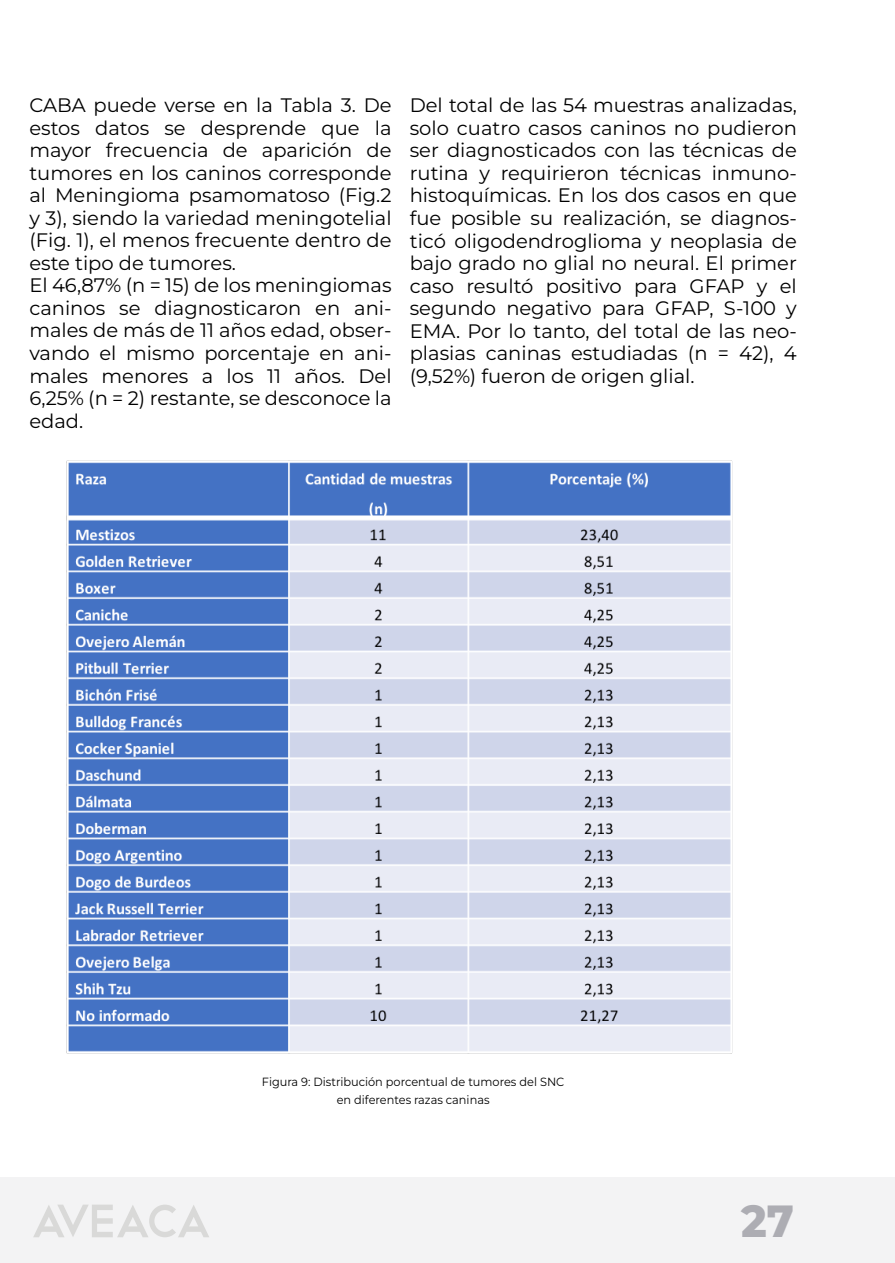
<style>
.page{position:relative;width:895px;height:1263px;background:#fff}
.page>*{position:absolute;margin:0;border:0;box-sizing:border-box;transform-origin:0 0}
.t1{font:800 45px "Montserrat";color:#adadb3;scale:.95 1}
.t2{font:19.5px/22.5px "Montserrat";color:#000}
.t3{font:11.85px/17.9px "Montserrat";color:#000;text-align:center;scale:.95 1}
</style>
<div class="page">
<div style="left:0;top:1178px;width:894px;height:85px;background:#f3f3f4"></div>
<svg style="left:33px;top:1204px;width:176px;height:33px"></svg>
<img style="left:66px;top:460px;width:667px;height:593px">
<p class="t2" style="left:29px;top:94px;width:364px">CABA puede verse en la Tabla 3. De estos datos se desprende que la mayor frecuencia de aparición de tumores en los caninos corresponde al Meningioma psamomatoso (Fig.2 y 3), siendo la variedad meningotelial (Fig. 1), el menos frecuente dentro de este tipo de tumores.<br>El 46,87% (n = 15) de los meningiomas caninos se diagnosticaron en ani&shy;males de más de 11 años edad, obser&shy;vando el mismo porcentaje en ani&shy;males menores a los 11 años. Del<br>6,25% (n = 2) restante, se desconoce la edad.</p>
<p class="t2" style="left:409px;top:94px;width:388px;text-align:justify">Del total de las 54 muestras analizadas, solo cuatro casos caninos no pudieron ser diagnosticados con las técnicas de rutina y requirieron técnicas inmuno&shy;histoquímicas. En los dos casos en que fue posible su realización, se diagnos&shy;ticó oligodendroglioma y neoplasia de bajo grado no glial no neural. El primer caso resultó positivo para GFAP y el segundo negativo para GFAP, S-100 y EMA. Por lo tanto, del total de las neo&shy;plasias caninas estudiadas (n = 42), 4 (9,52%) fueron de origen glial.</p>
<p class="t3" style="left:262px;top:1072px;width:320px">Figura 9: Distribución porcentual de tumores del SNC en diferentes razas caninas</p>
<h1 class="t1" style="left:741px;top:1190px;width:57px">27</h1>
</div>
